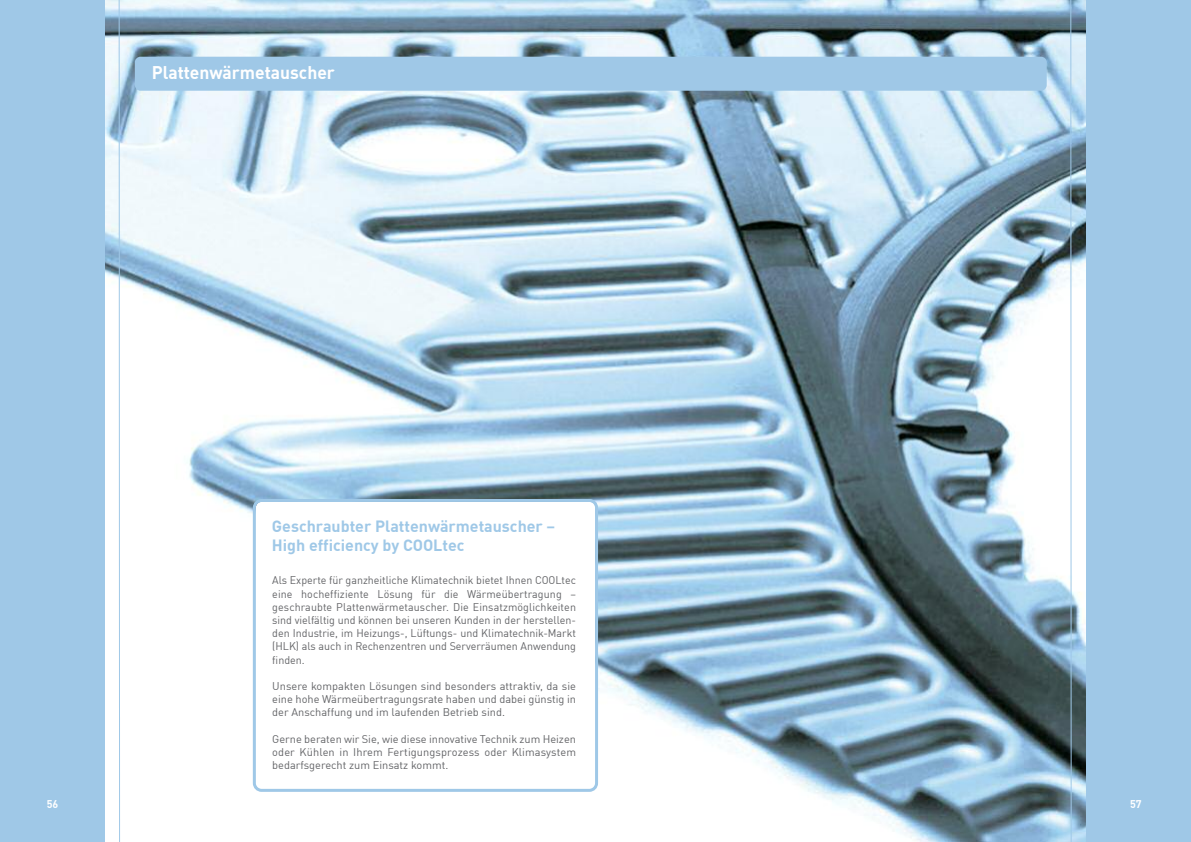
<style>
.page{position:relative;width:1191px;height:842px;background:#fff}
.page>*{position:absolute;margin:0;border:0;box-sizing:border-box;transform-origin:0 0}
.t1{font:700 18px "DIN Offc";color:#fff}
.t2{font:700 16px/19.2px "DIN Offc";color:#9fc8e7}
.t3{font:11px/13.2px "DIN Offc";color:#636467;text-align:justify}
.t4{font:700 11px "DIN Offc";color:#fff}
</style>
<div class="page">
<img style="left:104px;top:0;width:982px;height:842px">
<div style="left:135px;top:57px;width:911px;height:34px;background:#9fc8e7;border-radius:6px"></div>
<div style="left:1086px;top:0;width:105px;height:842px;background:#9fc8e7"></div>
<svg style="left:1070px;top:0;width:1px;height:842px"></svg>
<div style="left:0;top:0;width:104px;height:842px;background:#9fc8e7"></div>
<svg style="left:118px;top:0;width:2px;height:842px"></svg>
<svg style="left:253px;top:499px;width:345px;height:293px"></svg>
<h1 class="t1" style="left:152px;top:60px;width:185px">Plattenwärmetauscher</h1>
<h2 class="t2" style="left:272px;top:516px;width:285px">Geschraubter Plattenwärmetauscher –<br>High efficiency by COOLtec</h2>
<p class="t3" style="left:272px;top:573px;width:305px">Als Experte für ganzheitliche Klimatechnik bietet Ihnen COOLtec eine hocheffiziente Lösung für die Wärmeübertragung – geschraubte Plattenwärmetauscher. Die Einsatzmöglichkeiten sind vielfältig und können bei unseren Kunden in der herstellen&shy;den Industrie, im Heizungs-, Lüftungs- und Klimatechnik-Markt (HLK) als auch in Rechenzentren und Serverräumen Anwendung finden.</p>
<p class="t3" style="left:272px;top:679px;width:305px">Unsere kompakten Lösungen sind besonders attraktiv, da sie eine hohe Wärmeübertragungsrate haben und dabei günstig in der Anschaffung und im laufenden Betrieb sind.</p>
<p class="t3" style="left:272px;top:732px;width:305px">Gerne beraten wir Sie, wie diese innovative Technik zum Heizen oder Kühlen in Ihrem Fertigungsprozess oder Klimasystem bedarfsgerecht zum Einsatz kommt.</p>
<p class="t4" style="left:47px;top:796px;width:13px">56</p>
<p class="t4" style="left:1130px;top:796px;width:13px">57</p>
</div>
